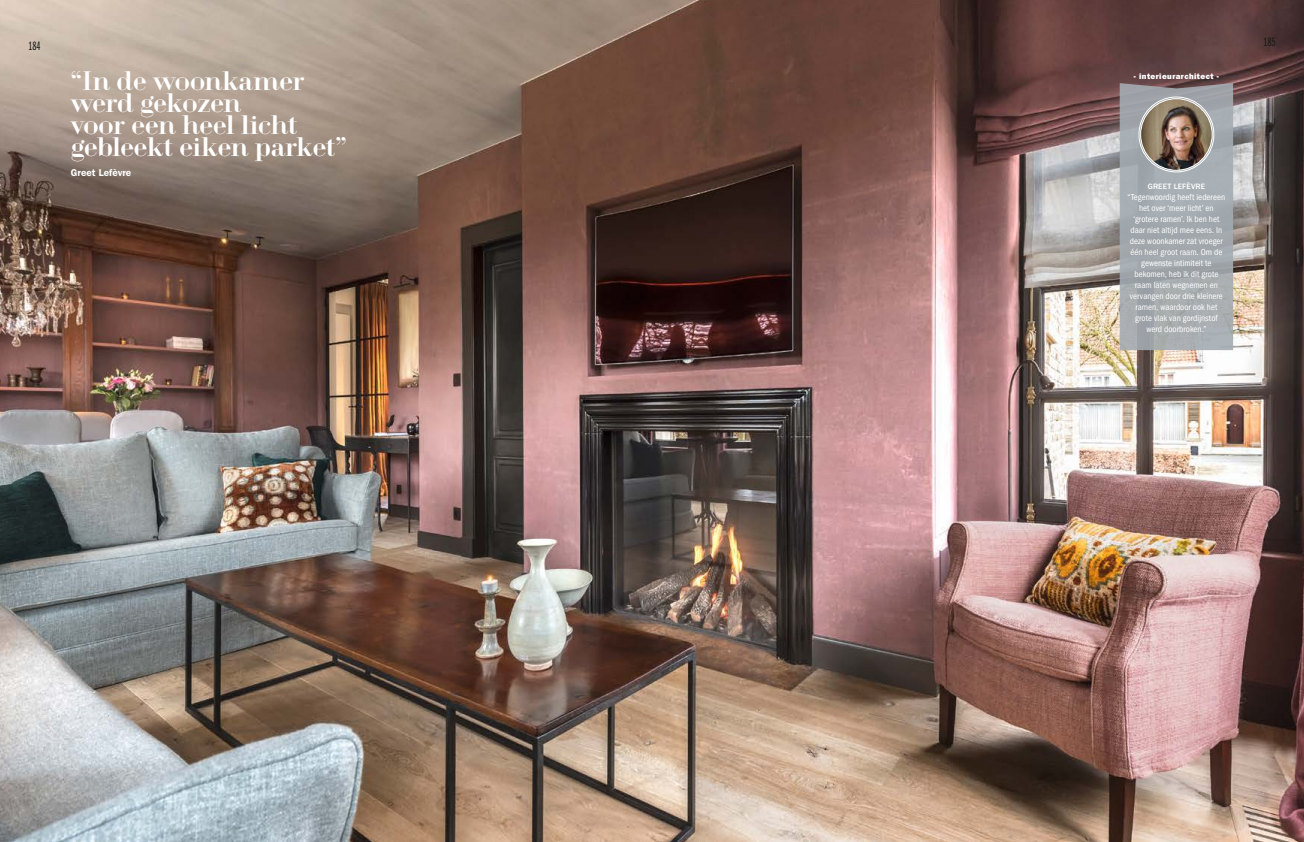
<style>
.page{position:relative;width:1304px;height:842px;background:#fff}
.page>*{position:absolute;margin:0;border:0;box-sizing:border-box;transform-origin:0 0}
.t1{font:25px/22px "Geotica Three";letter-spacing:-.015em;color:#fff}
.t2{font:12.6px "ITC Franklin Gothic Std Bk X Cp";color:#1a1a18}
.t3{font:600 10px "ITC Franklin Gothic Std";letter-spacing:.005em;color:#fff}
.t4{font:condensed 9px/11px "ITC Franklin Gothic Std";color:#fff;text-align:center}
.t5{font:8px "ITC Franklin Gothic Std Hvy";letter-spacing:.05em;color:#fff}
.t6{font:500 8px "ITC Franklin Gothic Std";letter-spacing:.02em;color:#fff}
</style>
<div class="page">
<img style="left:0;top:0;width:1304px;height:842px">
<svg style="left:1120px;top:83px;width:113px;height:267px;background:#a4aaae"></svg>
<img style="left:1141px;top:99px;width:71px;height:71px;border-radius:36px">
<div style="left:1140px;top:98px;width:72px;height:72px;border:1px solid #fff;border-radius:50%"></div>
<h2 class="t2" style="left:28px;top:39px;width:14px">184</h2>
<h2 class="t2" style="left:1263px;top:36px;width:14px">185</h2>
<h1 class="t1" style="left:71px;top:70px;width:277px">“In de woonkamer werd gekozen<br>voor een heel licht gebleekt eiken parket”</h1>
<p class="t3" style="left:71px;top:167px;width:62px">Greet Lefèvre</p>
<p class="t6" style="left:1148px;top:182px;width:59px">GREET LEFÈVRE</p>
<p class="t4" style="left:1128px;top:192px;width:99px">“Tegenwoordig heeft iedereen het over ‘meer licht’ en ‘grotere ramen’. Ik ben het daar niet altijd mee eens. In deze woonkamer zat vroeger één heel groot raam. Om de gewenste intimiteit te bekomen, heb ik dit grote raam laten wegnemen en vervangen door drie kleinere ramen, waardoor ook het grote vlak van gordijnstof werd doorbroken.”</p>
<p class="t5" style="left:1134px;top:72px;width:87px">- interieurarchitect -</p>
</div>
